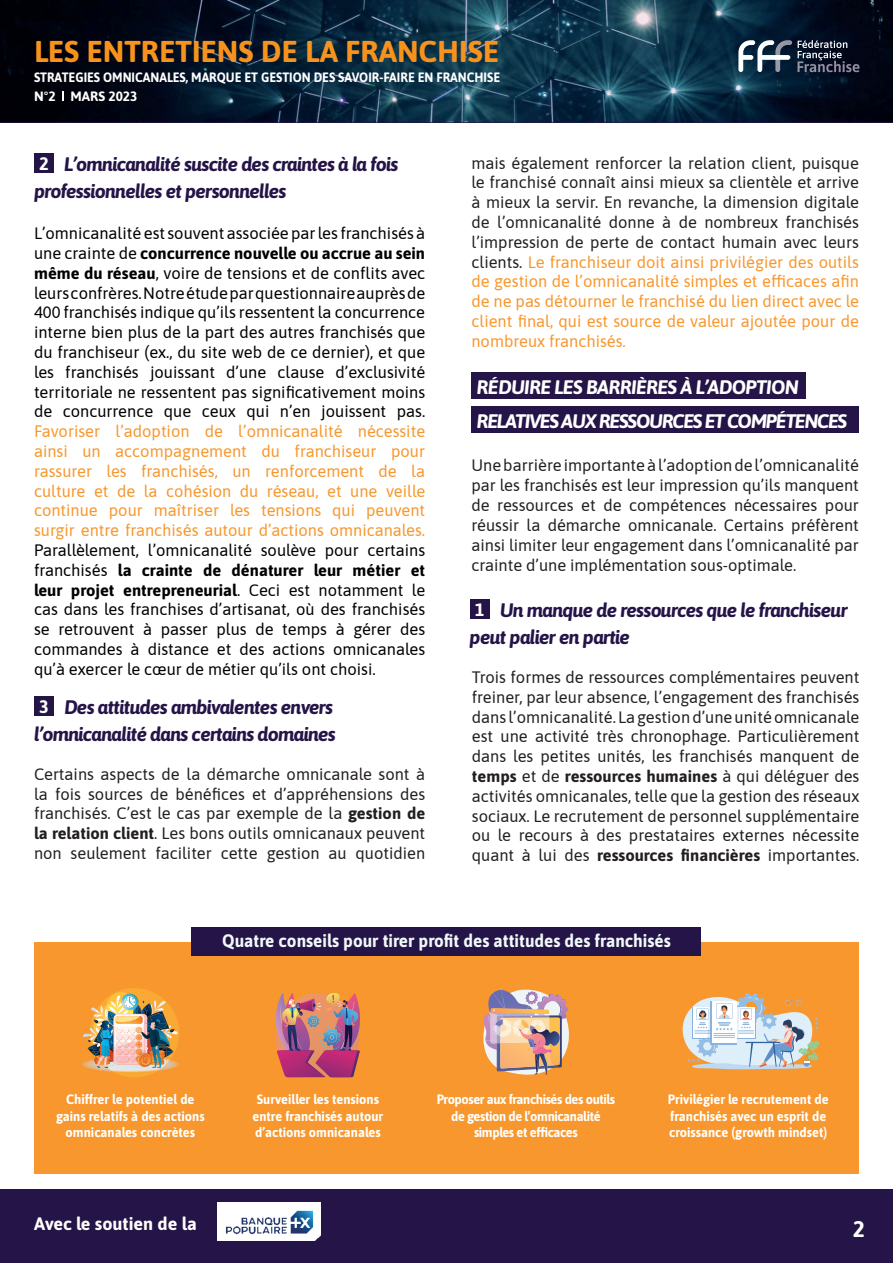
<style>
.page{position:relative;width:893px;height:1263px;background:#fff}
.page>*{position:absolute;margin:0;border:0;box-sizing:border-box;transform-origin:0 0}
.t1{font:700 30px "Asap";color:#f7931d}
.t2{font:700 22.5px "Asap";color:#fff}
.t3{font:italic 700 19.5px/26.7px "Asap";letter-spacing:-.04em;color:#251447}
.t4{font:italic 700 19.5px/34.2px "Asap";letter-spacing:-.06em;color:#fff}
.t5{font:700 18px "Asap";color:#f0f9f9;scale:.95 1}
.t6{font:700 18px "Asap";color:#fffefc}
.t7{font:700 18px "Asap";color:#fff}
.t8{font:16.5px/19.8px "Asap";color:#231f20;text-align:justify}
.t9{font:16.5px/19.8px "Asap";color:#000001;text-align:justify}
.t10{font:16.5px/19.8px "Asap";color:#f7972d;text-align:justify}
.t11{font:700 13.5px/16.2px "Asap";color:#fff;text-align:center;scale:.95 1}
.t12{font:700 13.5px/16.2px "Asap";letter-spacing:-.03em;color:#fff;text-align:center;scale:.95 1}
.t13{font:700 13.5px "Asap";color:#fff;scale:.92 1}
.t14{font:700 13.5px "Asap";color:#fff}
.t15{font:600 2.7px "Open Sans";color:#fff}
.s1{font-weight:700}
.s2{color:#f7972d}
</style>
<div class="page">
<img style="left:0;top:0;width:893px;height:122px">
<svg style="left:797px;top:40px;width:62px;height:32px;background:#363d4d"></svg>
<img style="left:790px;top:40px;width:2px;height:32px">
<svg style="left:738px;top:40px;width:52px;height:32px"></svg>
<svg style="left:62px;top:92px;width:2px;height:9px"></svg>
<div style="left:0;top:1190px;width:893px;height:73px;background:#251447"></div>
<img style="left:218px;top:1202px;width:103px;height:38px">
<div style="left:471px;top:406px;width:388px;height:27px;background:#251447"></div>
<div style="left:471px;top:372px;width:335px;height:27px;background:#251447"></div>
<div style="left:34px;top:153px;width:20px;height:20px;background:#251447"></div>
<div style="left:34px;top:696px;width:20px;height:20px;background:#251447"></div>
<div style="left:470px;top:599px;width:20px;height:20px;background:#251447"></div>
<div style="left:34px;top:942px;width:825px;height:232px;background:#f7972d"></div>
<div style="left:192px;top:927px;width:509px;height:29px;background:#251447"></div>
<img style="left:83px;top:988px;width:95px;height:89px">
<img style="left:276px;top:993px;width:84px;height:84px">
<img style="left:483px;top:989px;width:86px;height:86px">
<svg style="left:682px;top:993px;width:138px;height:77px"></svg>
<h1 class="t1" style="left:34px;top:30px;width:467px">LES ENTRETIENS DE LA FRANCHISE</h1>
<p class="t14" style="left:34px;top:87px;width:105px">N°2 MARS 2023</p>
<p class="t13" style="left:34px;top:67px;width:508px">STRATEGIES OMNICANALES, MARQUE ET GESTION DES SAVOIR-FAIRE EN FRANCHISE</p>
<p class="t3" style="left:34px;top:150px;width:366px;text-indent:30px">L’omnicanalité suscite des craintes à la fois professionnelles et personnelles</p>
<p class="t7" style="left:39px;top:151px;width:11px">2</p>
<p class="t9" style="left:34px;top:223px;width:393px">L’omnicanalité est souvent associée par les franchisés à une crainte de <span class="s1">concurrence nouvelle ou accrue au sein même du réseau</span>, voire de tensions et de conflits avec leurs confrères. Notre étude par questionnaire auprès de 400 franchisés indique qu’ils ressentent la concurrence interne bien plus de la part des autres franchisés que du franchiseur (ex., du site web de ce dernier), et que les franchisés jouissant d’une clause d’exclusivité territoriale ne ressentent pas significativement moins de concurrence que ceux qui n’en jouissent pas.</p>
<p class="t10" style="left:34px;top:421px;width:393px">Favoriser l’adoption de l’omnicanalité nécessite ainsi un accompagnement du franchiseur pour rassurer les franchisés, un renforcement de la culture et de la cohésion du réseau, et une veille continue pour maîtriser les tensions qui peuvent surgir entre franchisés autour d’actions omnicanales.</p>
<p class="t9" style="left:34px;top:539px;width:393px">Parallèlement, l’omnicanalité soulève pour certains franchisés <span class="s1">la crainte de dénaturer leur métier et leur projet entrepreneurial</span>. Ceci est notamment le cas dans les franchises d’artisanat, où des franchisés se retrouvent à passer plus de temps à gérer des commandes à distance et des actions omnicanales qu’à exercer le cœur de métier qu’ils ont choisi.</p>
<p class="t3" style="left:34px;top:693px;width:303px;text-align:right">Des attitudes ambivalentes envers l’omnicanalité dans certains domaines</p>
<p class="t7" style="left:39px;top:694px;width:11px">3</p>
<p class="t8" style="left:34px;top:763px;width:393px">Certains aspects de la démarche omnicanale sont à la fois sources de bénéfices et d’appréhensions des franchisés. C’est le cas par exemple de la <span class="s1">gestion de la relation client</span>. Les bons outils omnicanaux peuvent non seulement faciliter cette gestion au quotidien</p>
<p class="t8" style="left:471px;top:152px;width:389px">mais également renforcer la relation client, puisque le franchisé connaît ainsi mieux sa clientèle et arrive à mieux la servir. En revanche, la dimension digitale de l’omnicanalité donne à de nombreux franchisés l’impression de perte de contact humain avec leurs clients. <span class="s2">Le franchiseur doit ainsi privilégier des outils de gestion de l’omnicanalité simples et efficaces afin de ne pas détourner le franchisé du lien direct avec le client final, qui est source de valeur ajoutée pour de nombreux franchisés.</span></p>
<p class="t4" style="left:477px;top:369px;width:372px">RÉDUIRE LES BARRIÈRES À L’ADOPTION<br>RELATIVES AUX RESSOURCES ET COMPÉTENCES</p>
<p class="t8" style="left:471px;top:455px;width:389px">Une barrière importante à l’adoption de l’omnicanalité par les franchisés est leur impression qu’ils manquent de ressources et de compétences nécessaires pour réussir la démarche omnicanale. Certains préfèrent ainsi limiter leur engagement dans l’omnicanalité par crainte d’une implémentation sous-optimale.</p>
<p class="t3" style="left:470px;top:596px;width:380px;text-indent:30px">Un manque de ressources que le franchiseur peut palier en partie</p>
<p class="t7" style="left:475px;top:597px;width:11px">1</p>
<p class="t8" style="left:472px;top:666px;width:389px">Trois formes de ressources complémentaires peuvent freiner, par leur absence, l’engagement des franchisés dans l’omnicanalité. La gestion d’une unité omnicanale est une activité très chronophage. Particulièrement dans les petites unités, les franchisés manquent de <span class="s1">temps</span> et de <span class="s1">ressources humaines</span> à qui déléguer des activités omnicanales, telle que la gestion des réseaux sociaux. Le recrutement de personnel supplémentaire ou le recours à des prestataires externes nécessite quant à lui des <span class="s1">ressources financières</span> importantes.</p>
<p class="t15" style="left:138px;top:1043px;width:3px">–</p>
<p class="t5" style="left:222px;top:928px;width:474px">Quatre conseils pour tirer profit des attitudes des franchisés</p>
<p class="t11" style="left:56px;top:1091px;width:158px">Chiffrer le potentiel de gains relatifs à des actions omnicanales concrètes</p>
<p class="t11" style="left:253px;top:1091px;width:139px">Surveiller les tensions entre franchisés autour d’actions omnicanales</p>
<p class="t12" style="left:437px;top:1091px;width:189px">Proposer aux franchisés des outils de gestion de l’omnicanalité simples et efficaces</p>
<p class="t11" style="left:668px;top:1091px;width:171px;text-align:left">Privilégier le recrutement de franchisés avec un esprit de croissance (growth mindset)</p>
<p class="t6" style="left:34px;top:1211px;width:164px">Avec le soutien de la</p>
<h2 class="t2" style="left:853px;top:1213px;width:14px">2</h2>
</div>
